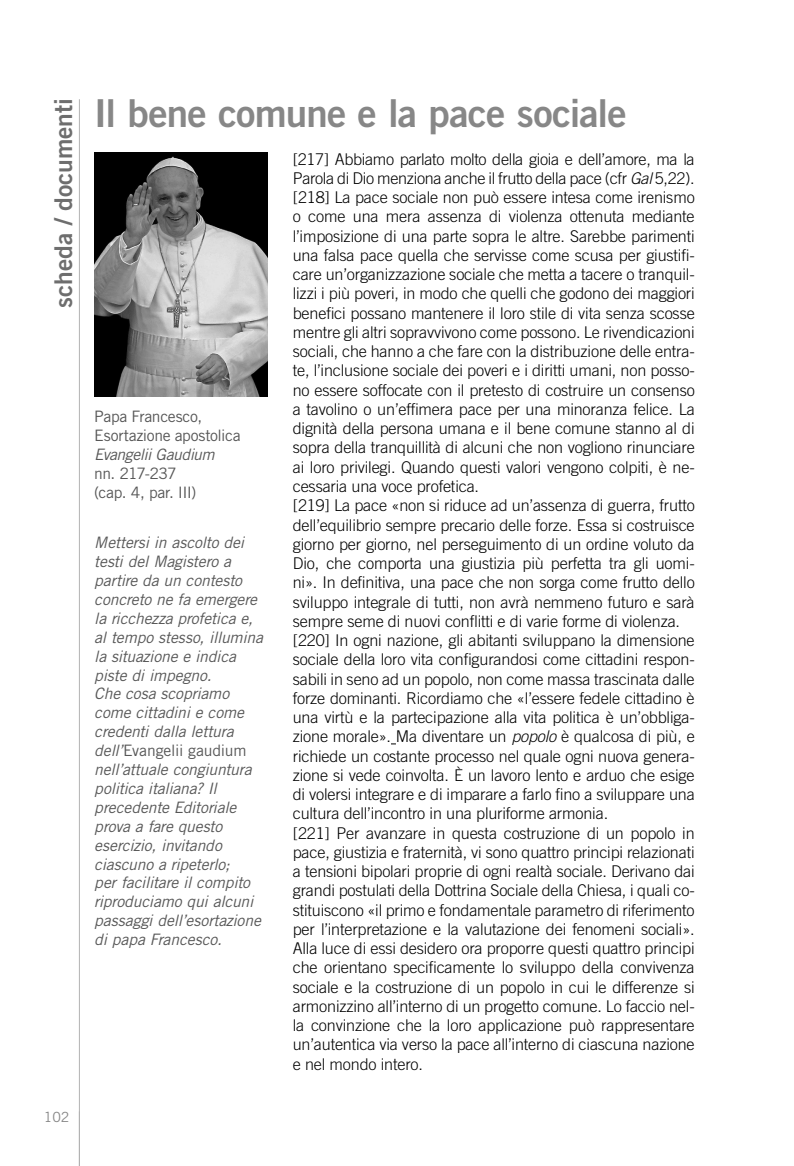
<style>
.page{position:relative;width:794px;height:1166px;background:#fff}
.page>*{position:absolute;margin:0;border:0;box-sizing:border-box;transform-origin:0 0}
.t1{font:38.5px "Trade Gothic LT Std Bd 2";letter-spacing:-.025em;color:#878787}
.t2{font:24.5px "Trade Gothic LT Std Bd 2";color:#6e6e6e}
.Scheda{font:300 16.1px/19.2px "Trade Gothic LT Std";letter-spacing:-.01em;color:#000;text-align:justify}
.t3{font:italic 15.75px/18.9px "Trade Gothic LT Std";letter-spacing:-.015em;color:#575757}
.t4{font:15.75px/18.9px "Trade Gothic LT Std";letter-spacing:-.02em;color:#575757}
.t5{font:14px "Trade Gothic LT Std";color:#878787}
.s1{font-style:italic}
.s2{font-style:normal}
</style>
<div class="page">
<hr style="left:79px;top:99px;width:1px;height:1067px;background:#b2b2b2">
<img style="left:94px;top:153px;width:174px;height:244px">
<h2 class="t2" style="left:48px;top:308px;width:211px;rotate:-90deg">scheda / documenti</h2>
<p class="t1" style="left:94px;top:89px;width:534px">Il bene comune e la pace sociale</p>
<p class="Scheda" style="left:293px;top:149px;width:403px">[217] Abbiamo parlato molto della gioia e dell’amore, ma la<br>Parola di Dio menziona anche il frutto della pace (cfr <span class="s1">Gal</span> 5,22).</p>
<p class="Scheda" style="left:293px;top:188px;width:403px">[218] La pace sociale non può essere intesa come irenismo o come una mera assenza di violenza ottenuta mediante l’imposizione di una parte sopra le altre. Sarebbe parimenti una falsa pace quella che servisse come scusa per giustifi&shy;care un’organizzazione sociale che metta a tacere o tranquil&shy;lizzi i più poveri, in modo che quelli che godono dei maggiori benefici possano mantenere il loro stile di vita senza scosse mentre gli altri sopravvivono come possono. Le rivendicazioni sociali, che hanno a che fare con la distribuzione delle entra&shy;te, l’inclusione sociale dei poveri e i diritti umani, non posso&shy;no essere soffocate con il pretesto di costruire un consenso a tavolino o un’effimera pace per una minoranza felice. La dignità della persona umana e il bene comune stanno al di sopra della tranquillità di alcuni che non vogliono rinunciare ai loro privilegi. Quando questi valori vengono colpiti, è ne&shy;cessaria una voce profetica.</p>
<p class="Scheda" style="left:293px;top:496px;width:403px">[219] La pace «non si riduce ad un’assenza di guerra, frutto dell’equilibrio sempre precario delle forze. Essa si costruisce giorno per giorno, nel perseguimento di un ordine voluto da Dio, che comporta una giustizia più perfetta tra gli uomi&shy;ni». In defi nitiva, una pace che non sorga come frutto dello sviluppo integrale di tutti, non avrà nemmeno futuro e sarà sempre seme di nuovi conflitti e di varie forme di violenza.</p>
<p class="Scheda" style="left:293px;top:630px;width:403px">[220] In ogni nazione, gli abitanti sviluppano la dimensione sociale della loro vita configurandosi come cittadini respon&shy;sabili in seno ad un popolo, non come massa trascinata dalle forze dominanti. Ricordiamo che «l’essere fedele cittadino è una virtù e la partecipazione alla vita politica è un’obbliga&shy;zione morale». Ma diventare un <span class="s1">popolo</span> è qualcosa di più, e richiede un costante processo nel quale ogni nuova genera&shy;zione si vede coinvolta. È un lavoro lento e arduo che esige di volersi integrare e di imparare a farlo fino a sviluppare una cultura dell’incontro in una pluriforme armonia.</p>
<p class="Scheda" style="left:293px;top:823px;width:403px">[221] Per avanzare in questa costruzione di un popolo in pace, giustizia e fraternità, vi sono quattro principi relazionati a tensioni bipolari proprie di ogni realtà sociale. Derivano dai grandi postulati della Dottrina Sociale della Chiesa, i quali co&shy;stituiscono «il primo e fondamentale parametro di riferimento per l’interpretazione e la valutazione dei fenomeni sociali».<br>Alla luce di essi desidero ora proporre questi quattro principi che orientano specificamente lo sviluppo della convivenza sociale e la costruzione di un popolo in cui le differenze si armonizzino all’interno di un progetto comune. Lo faccio nel&shy;la convinzione che la loro applicazione può rappresentare un’autentica via verso la pace all’interno di ciascuna nazione e nel mondo intero.</p>
<p class="t4" style="left:94px;top:407px;width:148px">Papa Francesco,<br>Esortazione apostolica<br><span class="s1">Evangelii Gaudium<br></span>nn. 217-237<br>(cap. 4, par. III)</p>
<p class="t3" style="left:94px;top:533px;width:170px">Mettersi in ascolto dei testi del Magistero a partire da un contesto concreto ne fa emergere la ricchezza profetica e, al tempo stesso, illumina la situazione e indica piste di impegno.</p>
<p class="t3" style="left:94px;top:684px;width:168px">Che cosa scopriamo come cittadini e come credenti dalla lettura dell’<span class="s2">Evangelii gaudium </span>nell’attuale congiuntura politica italiana? Il precedente Editoriale prova a fare questo esercizio, invitando ciascuno a ripeterlo;<br>per facilitare il compito riproduciamo qui alcuni passaggi dell’esortazione di papa Francesco.</p>
<p class="t5" style="left:44px;top:1108px;width:27px">102</p>
</div>
